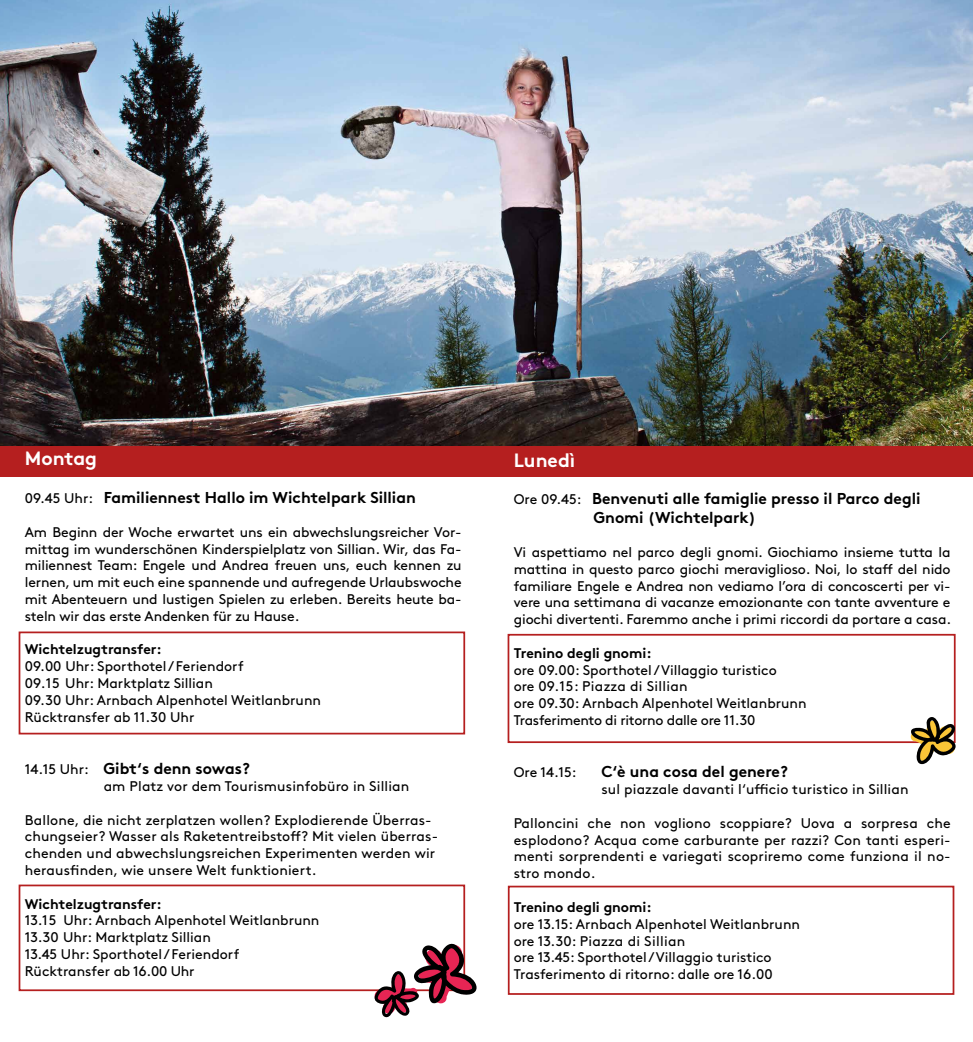
<style>
.page{position:relative;width:973px;height:1042px;background:#fff}
.page>*{position:absolute;margin:0;border:0;box-sizing:border-box;transform-origin:0 0}
.t1{font:700 19.25px "Brown";color:#fff}
.t2{font:700 15.75px/18.9px "Brown";color:#000}
.t3{font:14px/16.8px "Brown";color:#000}
.t4{font:700 14px "Brown";color:#000}
.s1{font-weight:400;font-size:14px}
</style>
<div class="page">
<div style="left:507px;top:885px;width:447px;height:110px;background:#fff;border:2px solid #b51f1f"></div>
<div style="left:19px;top:884px;width:446px;height:107px;background:#fff;border:2px solid #b51f1f"></div>
<div style="left:0;top:443px;width:972px;height:33px;background:#b51f1f"></div>
<div style="left:507px;top:634px;width:448px;height:109px;background:#fff;border:2px solid #b51f1f"></div>
<div style="left:19px;top:631px;width:446px;height:103px;background:#fff;border:2px solid #b51f1f"></div>
<img style="left:0;top:0;width:972px;height:445px">
<svg style="left:909px;top:715px;width:47px;height:50px"></svg>
<svg style="left:373px;top:941px;width:104px;height:76px"></svg>
<h1 class="t1" style="left:25px;top:443px;width:74px">Montag</h1>
<p class="t2" style="left:25px;top:486px;width:392px"><span class="s1">09.45 Uhr:</span> Familiennest Hallo im Wichtelpark Sillian</p>
<p class="t3" style="left:25px;top:522px;width:438px;text-align:justify">Am Beginn der Woche erwartet uns ein abwechslungsreicher Vor&shy;mittag im wunderschönen Kinderspielplatz von Sillian. Wir, das Fa&shy;miliennest Team: Engele und Andrea freuen uns, euch kennen zu lernen, um mit euch eine spannende und aufregende Urlaubswoche mit Abenteuern und lustigen Spielen zu erleben. Bereits heute ba&shy;steln wir das erste Andenken für zu Hause.</p>
<p class="t4" style="left:25px;top:638px;width:138px">Wichtelzugtransfer:</p>
<p class="t3" style="left:25px;top:657px;width:298px">09.00 Uhr: Sporthotel / Feriendorf<br>09.15 Uhr: Marktplatz Sillian<br>09.30 Uhr: Arnbach Alpenhotel Weitlanbrunn Rücktransfer ab 11.30 Uhr</p>
<p class="t2" style="left:25px;top:757px;width:226px"><span class="s1">14.15 Uhr:</span> Gibt‘s denn sowas?</p>
<p class="t3" style="left:104px;top:776px;width:307px">am Platz vor dem Tourismusinfobüro in Sillian</p>
<p class="t3" style="left:25px;top:810px;width:415px">Ballone, die nicht zerplatzen wollen? Explodierende Überras&shy;chungseier? Wasser als Raketentreibstoff? Mit vielen überras&shy;chenden und abwechslungsreichen Experimenten werden wir herausfinden, wie unsere Welt funktioniert.</p>
<p class="t4" style="left:25px;top:892px;width:138px">Wichtelzugtransfer:</p>
<p class="t3" style="left:25px;top:911px;width:296px">13.15 Uhr: Arnbach Alpenhotel Weitlanbrunn 13.30 Uhr: Marktplatz Sillian<br>13.45 Uhr: Sporthotel / Feriendorf Rücktransfer ab 16.00 Uhr</p>
<h1 class="t1" style="left:513px;top:444px;width:63px">Lunedì</h1>
<p class="t2" style="left:593px;top:488px;width:328px;text-indent:-80px"><span class="s1">Ore 09.45:</span> Benvenuti alle famiglie presso il Parco degli<br>Gnomi (Wichtelpark)</p>
<p class="t3" style="left:513px;top:542px;width:439px;text-align:justify">Vi aspettiamo nel parco degli gnomi. Giochiamo insieme tutta la mattina in questo parco giochi meraviglioso. Noi, lo staff del nido familiare Engele e Andrea non vediamo l’ora di concoscerti per vi&shy;vere una settimana di vacanze emozionante con tante avventure e giochi divertenti. Faremmo anche i primi riccordi da portare a casa.</p>
<p class="t4" style="left:513px;top:641px;width:139px">Trenino degli gnomi:</p>
<p class="t3" style="left:513px;top:660px;width:294px">ore 09.00: Sporthotel / Villaggio turistico<br>ore 09.15: Piazza di Sillian<br>ore 09.30: Arnbach Alpenhotel Weitlanbrunn Trasferimento di ritorno dalle ore 11.30</p>
<p class="t3" style="left:513px;top:763px;width:64px">Ore 14.15:</p>
<p class="t2" style="left:601px;top:761px;width:188px">C‘è una cosa del genere?</p>
<p class="t3" style="left:601px;top:780px;width:309px">sul piazzale davanti l‘ufficio turistico in Sillian</p>
<p class="t3" style="left:513px;top:813px;width:438px;text-align:justify">Palloncini che non vogliono scoppiare? Uova a sorpresa che esplodono? Acqua come carburante per razzi? Con tanti esperi&shy;menti sorprendenti e variegati scopriremo come funziona il no&shy;stro mondo.</p>
<p class="t4" style="left:513px;top:895px;width:139px">Trenino degli gnomi:</p>
<p class="t3" style="left:513px;top:914px;width:288px">ore 13.15: Arnbach Alpenhotel Weitlanbrunn ore 13.30: Piazza di Sillian<br>ore 13.45: Sporthotel / Villaggio turistico Trasferimento di ritorno: dalle ore 16.00</p>
</div>
